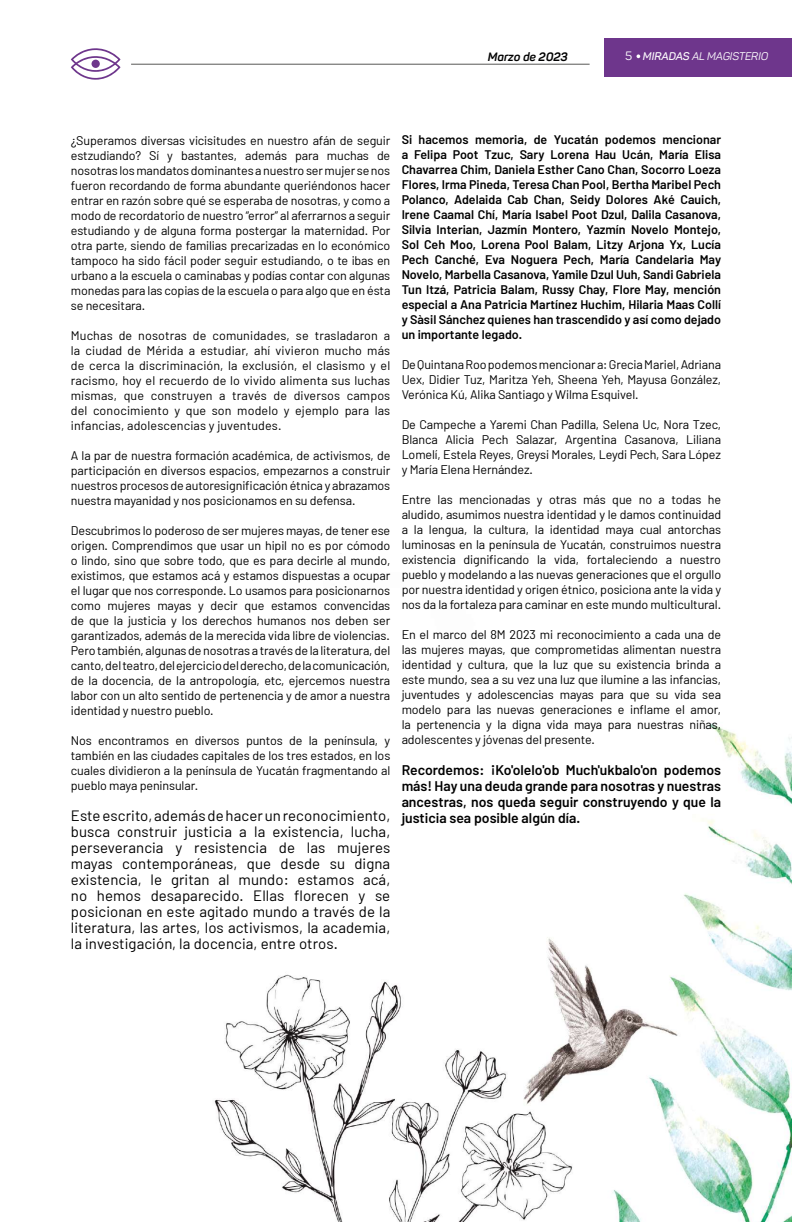
<style>
.page{position:relative;width:792px;height:1224px;background:#fff}
.page>*{position:absolute;margin:0;border:0;box-sizing:border-box;transform-origin:0 0}
.t1{font:15px/16px "Barlow";letter-spacing:.005em;color:#000;text-align:justify}
.t2{font:600 14px/16px "Barlow";color:#000;text-align:justify}
.t3{font:12.5px/15px "Barlow";letter-spacing:-.01em;color:#000;text-align:justify}
.t4{font:600 12.5px/15px "Barlow";color:#000;text-align:justify}
.t5{font:italic 700 12px "Panton";color:#000}
.t6{font:italic 11px "Panton";color:#fff}
.s1{font-style:normal;font-size:12px}
.s2{font-weight:600}
</style>
<div class="page">
<hr style="left:131px;top:64px;width:459px;height:1px;background:#575756">
<div style="left:604px;top:39px;width:188px;height:38px;background:#6e368c"></div>
<svg style="left:637px;top:54px;width:3px;height:4px"></svg>
<svg style="left:71px;top:48px;width:50px;height:32px"></svg>
<div style="left:92px;top:60px;width:8px;height:8px;background:#6e368c;border-radius:50%"></div>
<img style="left:214px;top:553px;width:578px;height:669px">
<p class="t5" style="left:488px;top:49px;width:81px">Marzo de 2023</p>
<p class="t6" style="left:625px;top:50px;width:145px"><span class="s1">5</span> <span class="s2">MIRADAS</span> AL MAGISTERIO</p>
<p class="t3" style="left:71px;top:132px;width:321px">¿Superamos diversas vicisitudes en nuestro afán de seguir estzudiando? Sí y bastantes, además para muchas de nosotras los mandatos dominantes a nuestro ser mujer se nos fueron recordando de forma abundante queriéndonos hacer entrar en razón sobre qué se esperaba de nosotras, y como a modo de recordatorio de nuestro “error” al aferrarnos a seguir estudiando y de alguna forma postergar la maternidad. Por otra parte, siendo de familias precarizadas en lo económico tampoco ha sido fácil poder seguir estudiando, o te ibas en urbano a la escuela o caminabas y podías contar con algunas monedas para las copias de la escuela o para algo que en ésta se necesitara.</p>
<p class="t3" style="left:71px;top:327px;width:321px">Muchas de nosotras de comunidades, se trasladaron a la ciudad de Mérida a estudiar, ahí vivieron mucho más de cerca la discriminación, la exclusión, el clasismo y el racismo, hoy el recuerdo de lo vivido alimenta sus luchas mismas, que construyen a través de diversos campos del conocimiento y que son modelo y ejemplo para las infancias, adolescencias y juventudes.</p>
<p class="t3" style="left:71px;top:447px;width:321px">A la par de nuestra formación académica, de activismos, de participación en diversos espacios, empezarnos a construir nuestros procesos de autoresignificación étnica y abrazamos nuestra mayanidad y nos posicionamos en su defensa.</p>
<p class="t3" style="left:71px;top:522px;width:321px">Descubrimos lo poderoso de ser mujeres mayas, de tener ese origen. Comprendimos que usar un hipil no es por cómodo o lindo, sino que sobre todo, que es para decirle al mundo, existimos, que estamos acá y estamos dispuestas a ocupar el lugar que nos corresponde. Lo usamos para posicionarnos como mujeres mayas y decir que estamos convencidas de que la justicia y los derechos humanos nos deben ser garantizados, además de la merecida vida libre de violencias.<br>Pero también, algunas de nosotras a través de la literatura, del canto, del teatro, del ejercicio del derecho, de la comunicación, de la docencia, de la antropología, etc, ejercemos nuestra labor con un alto sentido de pertenencia y de amor a nuestra identidad y nuestro pueblo.</p>
<p class="t3" style="left:71px;top:732px;width:321px">Nos encontramos en diversos puntos de la península, y también en las ciudades capitales de los tres estados, en los cuales dividieron a la península de Yucatán fragmentando al pueblo maya peninsular.</p>
<p class="t1" style="left:71px;top:807px;width:321px">Este escrito, además de hacer un reconocimiento, busca construir justicia a la existencia, lucha, perseverancia y resistencia de las mujeres mayas contemporáneas, que desde su digna existencia, le gritan al mundo: estamos acá, no hemos desaparecido. Ellas florecen y se posicionan en este agitado mundo a través de la literatura, las artes, los activismos, la academia, la investigación, la docencia, entre otros.</p>
<p class="t4" style="left:402px;top:132px;width:321px">Si hacemos memoria, de Yucatán podemos mencionar a Felipa Poot Tzuc, Sary Lorena Hau Ucán, María Elisa Chavarrea Chim, Daniela Esther Cano Chan, Socorro Loeza Flores, Irma Pineda, Teresa Chan Pool, Bertha Maribel Pech Polanco, Adelaida Cab Chan, Seidy Dolores Aké Cauich, Irene Caamal Chí, María Isabel Poot Dzul, Dalila Casanova, Silvia Interian, Jazmín Montero, Yazmín Novelo Montejo, Sol Ceh Moo, Lorena Pool Balam, Litzy Arjona Yx, Lucía Pech Canché, Eva Noguera Pech, María Candelaria May Novelo, Marbella Casanova, Yamile Dzul Uuh, Sandi Gabriela Tun Itzá, Patricia Balam, Russy Chay, Flore May, mención especial a Ana Patricia Martínez Huchim, Hilaria Maas Collí y Sàsil Sánchez quienes han trascendido y así como dejado un importante legado.</p>
<p class="t3" style="left:402px;top:357px;width:321px">De Quintana Roo podemos mencionar a: Grecia Mariel, Adriana Uex, Didier Tuz, Maritza Yeh, Sheena Yeh, Mayusa González, Verónica Kú, Alika Santiago y Wilma Esquivel.</p>
<p class="t3" style="left:402px;top:417px;width:321px">De Campeche a Yaremi Chan Padilla, Selena Uc, Nora Tzec, Blanca Alicia Pech Salazar, Argentina Casanova, Liliana Lomelí, Estela Reyes, Greysi Morales, Leydi Pech, Sara López y María Elena Hernández.</p>
<p class="t3" style="left:402px;top:492px;width:321px">Entre las mencionadas y otras más que no a todas he aludido, asumimos nuestra identidad y le damos continuidad a la lengua, la cultura, la identidad maya cual antorchas luminosas en la península de Yucatán, construimos nuestra existencia dignificando la vida, fortaleciendo a nuestro pueblo y modelando a las nuevas generaciones que el orgullo por nuestra identidad y origen étnico, posiciona ante la vida y nos da la fortaleza para caminar en este mundo multicultural.</p>
<p class="t3" style="left:402px;top:627px;width:321px">En el marco del 8M 2023 mi reconocimiento a cada una de las mujeres mayas, que comprometidas alimentan nuestra identidad y cultura, que la luz que su existencia brinda a este mundo, sea a su vez una luz que ilumine a las infancias, juventudes y adolescencias mayas para que su vida sea modelo para las nuevas generaciones e inflame el amor, la pertenencia y la digna vida maya para nuestras niñas, adolescentes y jóvenas del presente.</p>
<p class="t2" style="left:402px;top:762px;width:321px">Recordemos: ¡Ko'olelo'ob Much'ukbalo'on podemos más! Hay una deuda grande para nosotras y nuestras ancestras, nos queda seguir construyendo y que la justicia sea posible algún día.</p>
</div>
